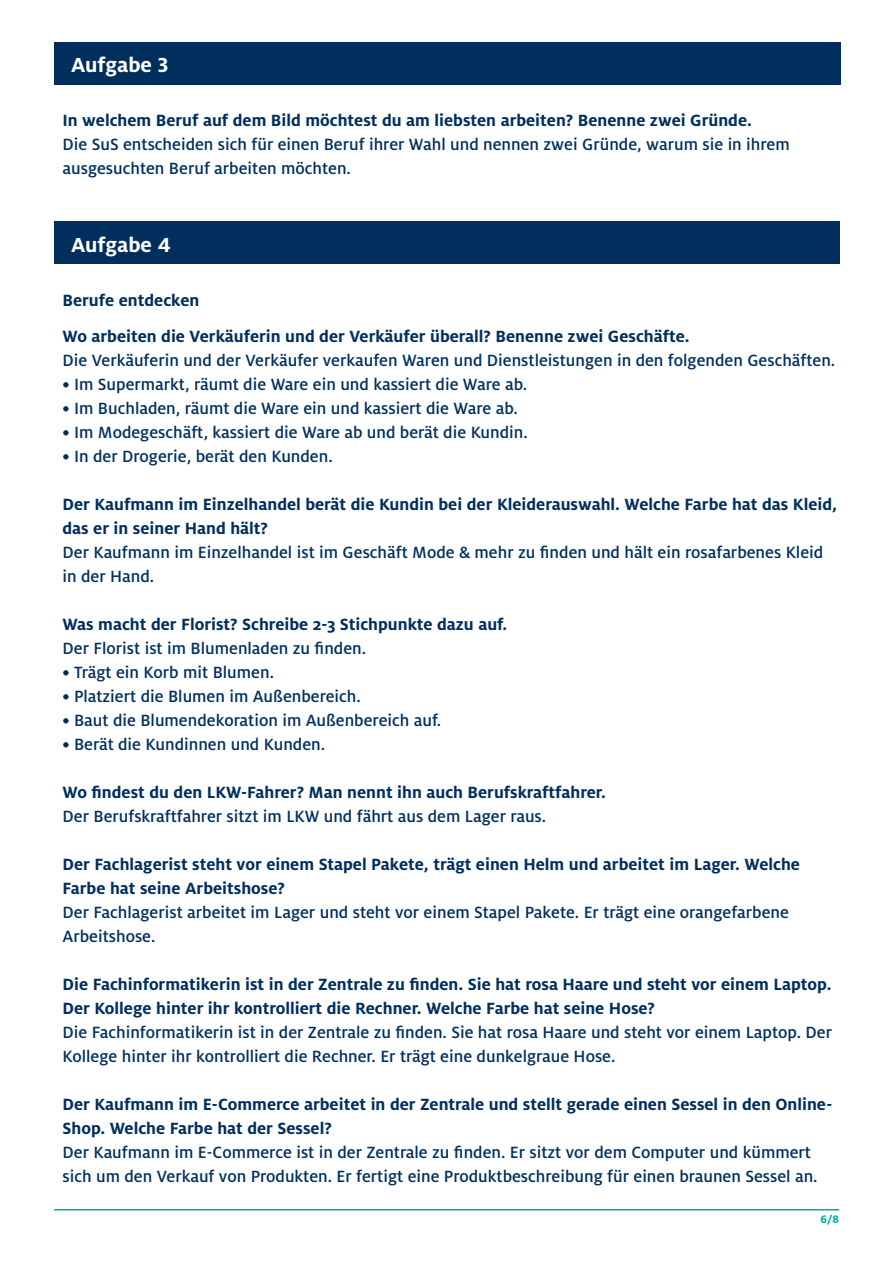
<style>
.page{position:relative;width:893px;height:1263px;background:#fff}
.page>*{position:absolute;margin:0;border:0;box-sizing:border-box;transform-origin:0 0}
.t1{font:700 22.5px "Milo OT";color:#fff}
.t2{font:500 18px/24px "Milo OT";color:#002f5d}
.t3{font:700 18px/24px "Milo OT";color:#002f5d}
.t4{font:700 12px "Milo OT";color:#00ab96}
</style>
<div class="page">
<hr style="left:54px;top:1209px;width:785px;height:1px;background:#00ab96">
<div style="left:54px;top:43px;width:786px;height:42px;background:#002f5d"></div>
<div style="left:54px;top:222px;width:785px;height:42px;background:#002f5d"></div>
<p class="t1" style="left:71px;top:52px;width:99px">Aufgabe 3</p>
<p class="t3" style="left:63px;top:108px;width:691px">In welchem Beruf auf dem Bild möchtest du am liebsten arbeiten? Benenne zwei Gründe.</p>
<p class="t2" style="left:63px;top:132px;width:729px">Die SuS entscheiden sich für einen Beruf ihrer Wahl und nennen zwei Gründe, warum sie in ihrem ausgesuchten Beruf arbeiten möchten.</p>
<p class="t1" style="left:71px;top:232px;width:101px">Aufgabe 4</p>
<p class="t3" style="left:63px;top:282px;width:629px;line-height:36px">Berufe entdecken<br>Wo arbeiten die Verkäuferin und der Verkäufer überall? Benenne zwei Geschäfte.</p>
<p class="t2" style="left:63px;top:348px;width:774px">Die Verkäuferin und der Verkäufer verkaufen Waren und Dienstleistungen in den folgenden Geschäften.</p>
<p class="t2" style="left:63px;top:372px;width:466px">• Im Supermarkt, räumt die Ware ein und kassiert die Ware ab.</p>
<p class="t2" style="left:63px;top:396px;width:457px">• Im Buchladen, räumt die Ware ein und kassiert die Ware ab.</p>
<p class="t2" style="left:63px;top:420px;width:467px">• Im Modegeschäft, kassiert die Ware ab und berät die Kundin.</p>
<p class="t2" style="left:63px;top:444px;width:272px">• In der Drogerie, berät den Kunden.</p>
<p class="t3" style="left:63px;top:492px;width:776px">Der Kaufmann im Einzelhandel berät die Kundin bei der Kleiderauswahl. Welche Farbe hat das Kleid, das er in seiner Hand hält?</p>
<p class="t2" style="left:63px;top:540px;width:762px">Der Kaufmann im Einzelhandel ist im Geschäft Mode &amp; mehr zu finden und hält ein rosafarbenes Kleid in der Hand.</p>
<p class="t3" style="left:63px;top:612px;width:446px">Was macht der Florist? Schreibe 2-3 Stichpunkte dazu auf.</p>
<p class="t2" style="left:63px;top:636px;width:305px">Der Florist ist im Blumenladen zu finden.</p>
<p class="t2" style="left:63px;top:660px;width:213px">• Trägt ein Korb mit Blumen.</p>
<p class="t2" style="left:63px;top:684px;width:300px">• Platziert die Blumen im Außenbereich.</p>
<p class="t2" style="left:63px;top:708px;width:380px">• Baut die Blumendekoration im Außenbereich auf.</p>
<p class="t2" style="left:63px;top:732px;width:264px">• Berät die Kundinnen und Kunden.</p>
<p class="t3" style="left:63px;top:780px;width:545px">Wo findest du den LKW-Fahrer? Man nennt ihn auch Berufskraftfahrer.</p>
<p class="t2" style="left:63px;top:804px;width:485px">Der Berufskraftfahrer sitzt im LKW und fährt aus dem Lager raus.</p>
<p class="t3" style="left:63px;top:852px;width:739px">Der Fachlagerist steht vor einem Stapel Pakete, trägt einen Helm und arbeitet im Lager. Welche<br>Farbe hat seine Arbeitshose?</p>
<p class="t2" style="left:63px;top:900px;width:728px">Der Fachlagerist arbeitet im Lager und steht vor einem Stapel Pakete. Er trägt eine orangefarbene<br>Arbeitshose.</p>
<p class="t3" style="left:63px;top:972px;width:770px">Die Fachinformatikerin ist in der Zentrale zu finden. Sie hat rosa Haare und steht vor einem Laptop.<br>Der Kollege hinter ihr kontrolliert die Rechner. Welche Farbe hat seine Hose?</p>
<p class="t2" style="left:63px;top:1020px;width:771px">Die Fachinformatikerin ist in der Zentrale zu finden. Sie hat rosa Haare und steht vor einem Laptop. Der<br>Kollege hinter ihr kontrolliert die Rechner. Er trägt eine dunkelgraue Hose.</p>
<p class="t3" style="left:63px;top:1092px;width:771px">Der Kaufmann im E-Commerce arbeitet in der Zentrale und stellt gerade einen Sessel in den Online-<br>Shop. Welche Farbe hat der Sessel?</p>
<p class="t2" style="left:63px;top:1140px;width:757px">Der Kaufmann im E-Commerce ist in der Zentrale zu finden. Er sitzt vor dem Computer und kümmert sich um den Verkauf von Produkten. Er fertigt eine Produktbeschreibung für einen braunen Sessel an.</p>
<p class="t4" style="left:821px;top:1212px;width:20px">6/8</p>
</div>
